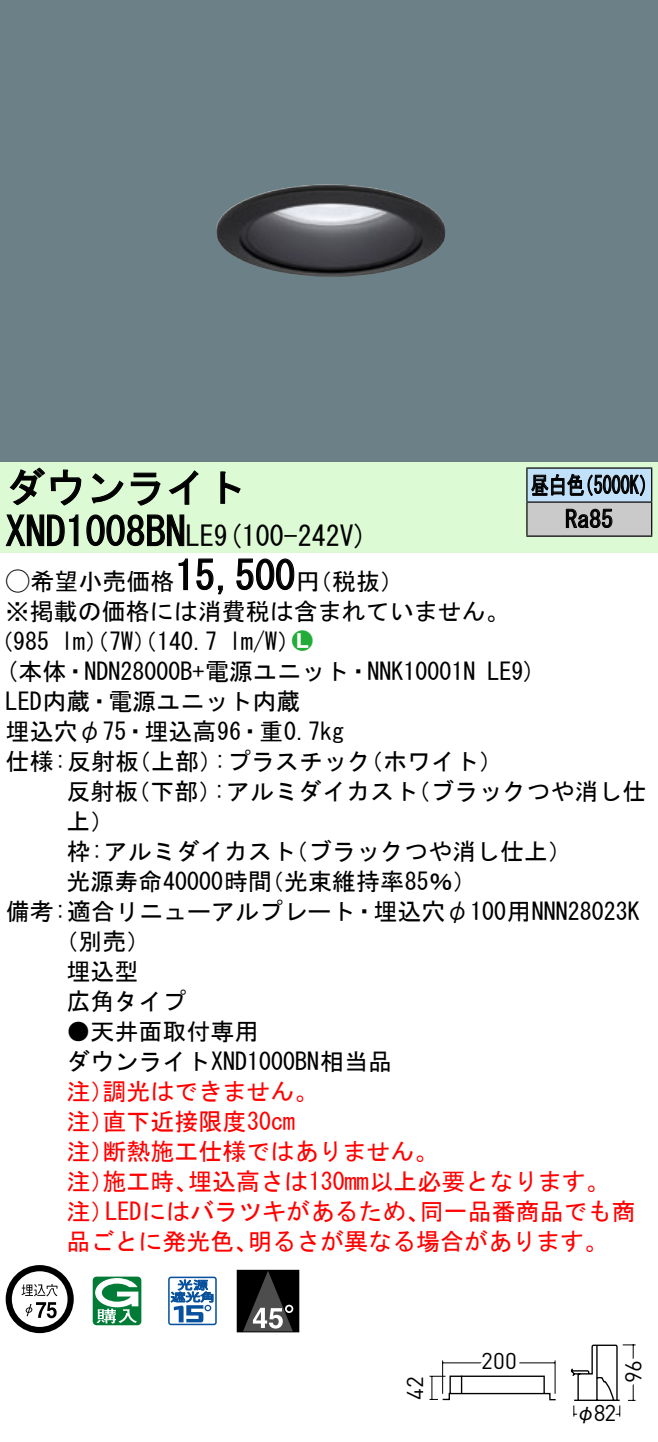
<style>
.page{position:relative;width:658px;height:1442px;background:#fff}
.page>*{position:absolute;margin:0;border:0;box-sizing:border-box;transform-origin:0 0}
.t1{font:40px "MS Gothic";color:#000}
.t2{font:28px "MS Gothic";color:#000}
.t3{font:24px/30px "MS Gothic";color:#000}
.t4{font:24px/30px "MS Gothic";color:#f00}
.t5{font:24px/34px "MS Gothic";color:#000;scale:.75 1}
.t6{font:24px "Ford Classification 1";color:#23ac38}
.t7{font:22.8px "DINOT";letter-spacing:.005em;color:#000}
.t8{font:20px "Gothic BBB Pro Medium 90 pv RKSJ H";color:#000}
.s1{font-size:28px}
.s2{font-family:"Ford Classification 1"}
.s3{color:#fff}
</style>
<div class="page">
<div style="left:0;top:0;width:658px;height:462px;background:#6c8087"></div>
<img style="left:216px;top:184px;width:229px;height:93px">
<div style="left:0;top:462px;width:658px;height:90px;background:#dcfad4"></div>
<svg style="left:9px;top:467px;width:73px;height:39px"></svg>
<svg style="left:91px;top:473px;width:33px;height:30px"></svg>
<svg style="left:130px;top:472px;width:30px;height:34px"></svg>
<svg style="left:168px;top:470px;width:30px;height:35px"></svg>
<svg style="left:220px;top:471px;width:21px;height:33px"></svg>
<svg style="left:5px;top:514px;width:74px;height:32px"></svg>
<svg style="left:86px;top:514px;width:99px;height:32px"></svg>
<svg style="left:178px;top:558px;width:10px;height:32px"></svg>
<svg style="left:196px;top:558px;width:27px;height:37px"></svg>
<svg style="left:236px;top:558px;width:59px;height:32px"></svg>
<svg style="left:6px;top:1265px;width:68px;height:68px"></svg>
<svg style="left:93px;top:1276px;width:48px;height:49px"></svg>
<svg style="left:168px;top:1276px;width:49px;height:49px"></svg>
<div style="left:237px;top:1269px;width:62px;height:63px;border:1px solid #000"></div>
<div style="left:237px;top:1270px;width:62px;height:61px;background:#000"></div>
<svg style="left:243px;top:1271px;width:50px;height:60px"></svg>
<div style="left:527px;top:468px;width:124px;height:34px;background:#c1e1fa"></div>
<div style="left:527px;top:502px;width:124px;height:34px;background:#cacaca"></div>
<hr style="left:526px;top:467px;width:126px;height:2px;background:#000">
<hr style="left:526px;top:468px;width:1px;height:33px;background:#000">
<hr style="left:651px;top:468px;width:1px;height:33px;background:#000">
<hr style="left:526px;top:501px;width:126px;height:2px;background:#000">
<hr style="left:526px;top:502px;width:1px;height:33px;background:#000">
<hr style="left:651px;top:502px;width:1px;height:33px;background:#000">
<hr style="left:526px;top:535px;width:126px;height:2px;background:#000">
<svg style="left:531px;top:474px;width:114px;height:23px"></svg>
<svg style="left:565px;top:508px;width:47px;height:20px"></svg>
<svg style="left:570px;top:1344px;width:66px;height:73px"></svg>
<svg style="left:429px;top:1360px;width:127px;height:41px"></svg>
<h1 class="t1" style="left:6px;top:467px;width:242px">ダウンライト</h1>
<p class="t2" style="left:214px;top:522px;width:155px">(9 100-242 (V</p>
<h1 class="t1" style="left:6px;top:511px;width:210px">XND1008BN<span class="s1">LE</span></h1>
<h1 class="t1" style="left:175px;top:555px;width:121px">15,500</h1>
<p class="t3" style="left:6px;top:566px;width:505px"><span class="s2">A</span>希望小売価格<br>※掲載の価格には消費税は含まれていません。</p>
<p class="t6" style="left:292px;top:629px;width:22px">2<span class="s3">7</span></p>
<p class="t3" style="left:296px;top:566px;width:109px">（円税抜(</p>
<p class="t3" style="left:229px;top:626px;width:73px">l m (W/</p>
<p class="t3" style="left:-11px;top:626px;width:62px">（985</p>
<p class="t3" style="left:61px;top:626px;width:158px">lm）（ ）（W 7 140.7</p>
<p class="t5" style="left:565px;top:468px;width:65px;text-indent:-34px">昼白色<br>Ra85</p>
<p class="t5" style="left:575px;top:468px;width:109px">（5000 (K</p>
<p class="t3" style="left:6px;top:656px;width:471px">(本体・NDN28000 +B 電源ユニット・NNK10001N</p>
<p class="t3" style="left:6px;top:686px;width:296px">LED内蔵・電源ユニット内蔵</p>
<p class="t3" style="left:6px;top:716px;width:340px">埋込穴φ75・埋込高96・重0.7kg</p>
<p class="t3" style="left:359px;top:746px;width:145px">（ホワイト(</p>
<p class="t3" style="left:487px;top:656px;width:50px">LE (9</p>
<p class="t3" style="left:214px;top:746px;width:158px">:プラスチック</p>
<p class="t3" style="left:6px;top:746px;width:135px">仕様:反射板</p>
<p class="t3" style="left:127px;top:746px;width:97px">（上部）</p>
<p class="t3" style="left:66px;top:776px;width:73px">反射板上(</p>
<p class="t3" style="left:126px;top:776px;width:97px">（下部）</p>
<p class="t3" style="left:406px;top:776px;width:241px">（ブラックつや消し仕</p>
<p class="t3" style="left:213px;top:776px;width:206px">:アルミダイカスト</p>
<p class="t3" style="left:284px;top:836px;width:290px">（ブラックつや消し仕上(</p>
<p class="t3" style="left:260px;top:836px;width:218px;text-indent:-193px">枠:アルミダイカスト<br>（光束維持率85％(</p>
<p class="t3" style="left:66px;top:866px;width:207px">光源寿命40000時間</p>
<p class="t3" style="left:6px;top:896px;width:635px">備考:適合リニューアルプレート・埋込穴φ100用NNN28023K</p>
<p class="t3" style="left:54px;top:926px;width:98px">（別売(</p>
<p class="t3" style="left:66px;top:956px;width:74px">埋込型</p>
<p class="t3" style="left:66px;top:986px;width:121px">広角タイプ</p>
<p class="t3" style="left:66px;top:1016px;width:327px">●天井面取付専用<br>ダウンライトXND1000BN相当品</p>
<p class="t4" style="left:102px;top:1076px;width:217px">調光はできません。</p>
<p class="t4" style="left:102px;top:1076px;width:194px;text-indent:-36px">注）<br>直下近接限度30cm</p>
<p class="t4" style="left:102px;top:1106px;width:337px;text-indent:-36px">注）<br>断熱施工仕様ではありません。</p>
<p class="t4" style="left:66px;top:1136px;width:49px">注）</p>
<p class="t4" style="left:188px;top:1166px;width:423px">埋込高さは130mm以上必要となります。</p>
<p class="t4" style="left:102px;top:1166px;width:97px">施工時、</p>
<p class="t4" style="left:66px;top:1166px;width:49px">注）</p>
<p class="t4" style="left:66px;top:1196px;width:49px">注）</p>
<p class="t4" style="left:105px;top:1196px;width:326px">LEDにはバラツキがあるため、</p>
<p class="t4" style="left:420px;top:1196px;width:217px">同一品番商品でも商</p>
<p class="t4" style="left:66px;top:1226px;width:194px">品ごとに発光色、</p>
<p class="t4" style="left:248px;top:1226px;width:362px">明るさが異なる場合があります。</p>
<p class="t7" style="left:399px;top:1399px;width:25px;rotate:-90deg">42</p>
<p class="t7" style="left:481px;top:1344px;width:37px">200</p>
<p class="t7" style="left:593px;top:1397px;width:24px">82</p>
<p class="t8" style="left:576px;top:1396px;width:21px">φ</p>
<p class="t7" style="left:617px;top:1382px;width:23px;rotate:-90deg">96</p>
</div>
